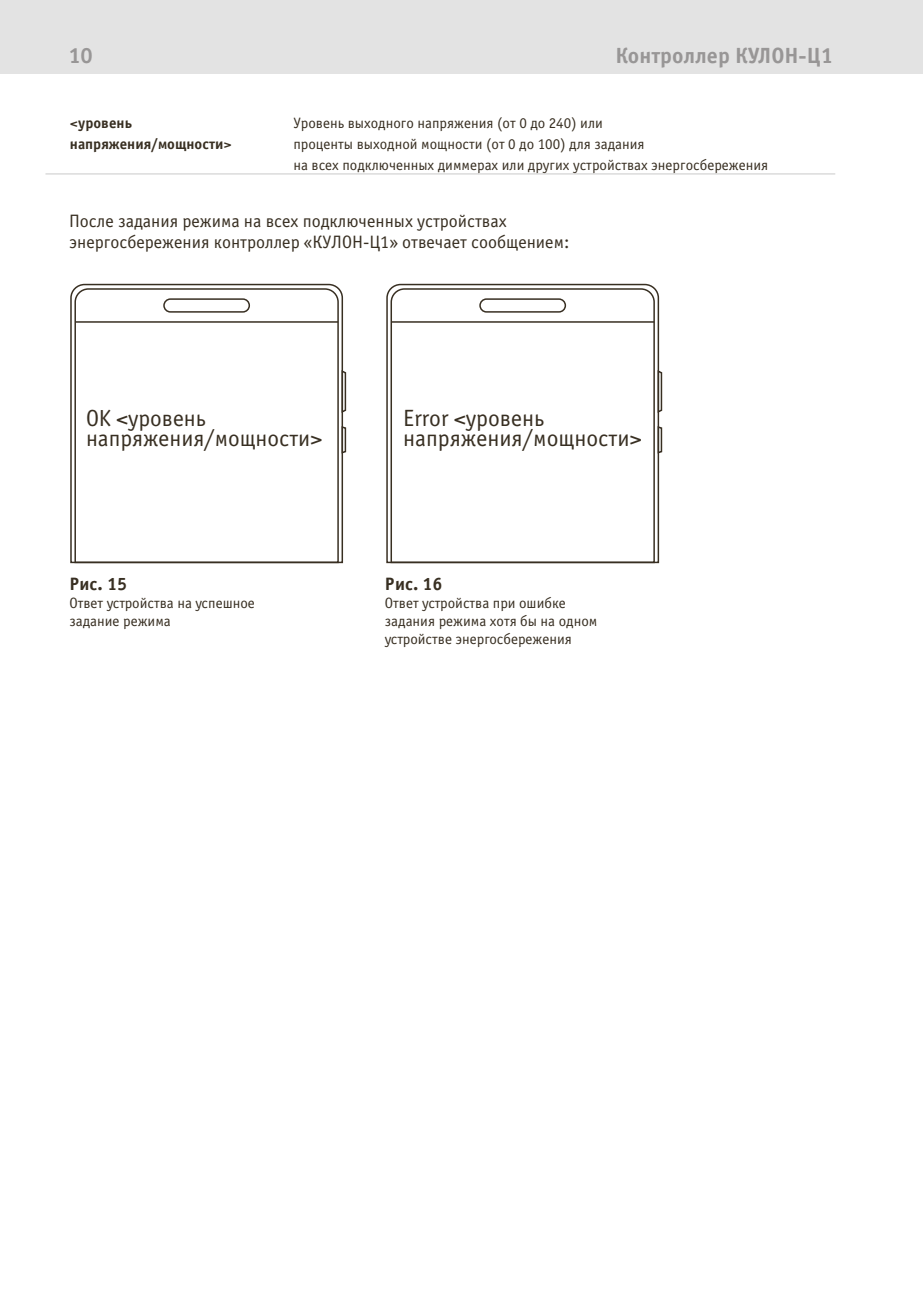
<style>
.page{position:relative;width:923px;height:1293px;background:#fff}
.page>*{position:absolute;margin:0;border:0;box-sizing:border-box;transform-origin:0 0}
.t1{font:23.55px/20.7px "Officina Sans C";color:#382f22}
.t2{font:23.4px/20.4px "Officina Sans C";color:#382f22}
.t3{font:700 22.05px "Officina Sans C";color:#989696}
.t4{font:18px/21px "Officina Sans C";color:#382f22}
.t5{font:700 18px "Officina Sans C";color:#382f22}
.t6{font:15px/18px "Officina Sans C";color:#382f22}
.t7{font:700 15px/21px "Officina Sans C";color:#382f22}
</style>
<div class="page">
<hr style="left:45px;top:174px;width:790px;height:1px;background:#c9c9c9">
<svg style="left:660px;top:371px;width:3px;height:41px"></svg>
<svg style="left:660px;top:426px;width:3px;height:27px"></svg>
<svg style="left:386px;top:283px;width:274px;height:281px"></svg>
<svg style="left:344px;top:371px;width:3px;height:41px"></svg>
<svg style="left:344px;top:427px;width:3px;height:26px"></svg>
<svg style="left:70px;top:283px;width:274px;height:281px"></svg>
<div style="left:0;top:0;width:923px;height:73px;background:#e3e3e3"></div>
<h3 class="t3" style="left:68px;top:43px;width:26px">10</h3>
<h3 class="t3" style="left:615px;top:43px;width:219px">Контроллер КУЛОН-Ц1</h3>
<p class="t7" style="left:70px;top:112px;width:163px">&lt;уровень напряжения/мощности&gt;</p>
<p class="t6" style="left:293px;top:113px;width:476px;line-height:21px">Уровень выходного напряжения (от 0 до 240) или<br>проценты выходной мощности (от 0 до 100) для задания<br>на всех подключенных диммерах или других устройствах энергосбережения</p>
<p class="t4" style="left:69px;top:211px;width:502px">После задания режима на всех подключенных устройствах энергосбережения контроллер «КУЛОН-Ц1» отвечает сообщением:</p>
<h2 class="t2" style="left:86px;top:408px;width:237px">OK &lt;уровень напряжения/мощности&gt;</h2>
<p class="t5" style="left:69px;top:573px;width:59px">Рис. 15</p>
<p class="t6" style="left:69px;top:594px;width:187px">Ответ устройства на успешное задание режима</p>
<h1 class="t1" style="left:403px;top:408px;width:240px">Error &lt;уровень напряжения/мощности&gt;</h1>
<p class="t5" style="left:385px;top:574px;width:59px">Рис. 16</p>
<p class="t6" style="left:385px;top:594px;width:214px">Ответ устройства при ошибке задания режима хотя бы на одном устройстве энергосбережения</p>
</div>
